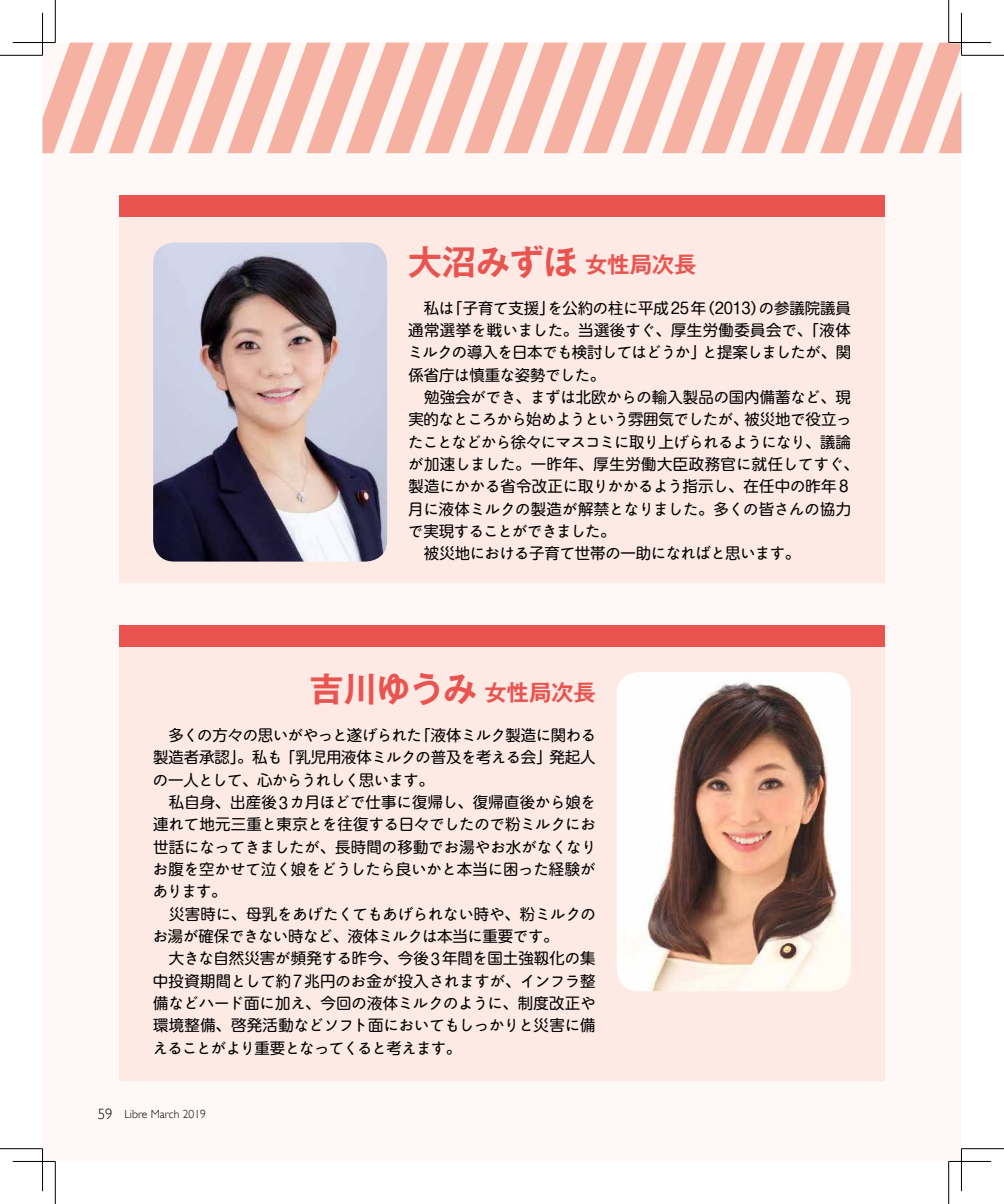
<style>
.page{position:relative;width:1004px;height:1204px;background:#fff}
.page>*{position:absolute;margin:0;border:0;box-sizing:border-box;transform-origin:0 0}
.t1{font:700 34.05px "Gothic MB101 Pro De";letter-spacing:-.01em;color:#ea5450}
.t2{font:15.45px/22.4px "Maru Anti Std";letter-spacing:-.04em;color:#000}
.t3{font:15.45px/22.4px "UD Shin M Go Pr 6";letter-spacing:.01em;color:#000}
.t4{font:15.45px "UD Shin M Go Pr 6";letter-spacing:.03em;color:#000}
.t5{font:300 11.7px "Gill Sans";color:#000}
.s1{font-size:22.35px}
.s2{font-family:"Maru Anti Std"}
.s3{font-family:"UD Shin M Go Pr 6"}
.s4{font-size:14.85px}
</style>
<div class="page">
<div style="left:43px;top:43px;width:918px;height:1118px;background:#fef9f7"></div>
<svg style="left:43px;top:43px;width:918px;height:110px"></svg>
<div style="left:119px;top:625px;width:765px;height:455px;background:#fdeae4"></div>
<div style="left:119px;top:196px;width:765px;height:387px;background:#fdeae4"></div>
<div style="left:119px;top:625px;width:765px;height:21px;background:#ea5450"></div>
<div style="left:119px;top:196px;width:765px;height:21px;background:#ea5450"></div>
<img style="left:617px;top:672px;width:233px;height:319px">
<img style="left:153px;top:242px;width:234px;height:319px">
<hr style="left:13px;top:1160px;width:42px;height:2px;background:#fff">
<hr style="left:948px;top:1160px;width:43px;height:2px;background:#fff">
<hr style="left:960px;top:13px;width:2px;height:42px;background:#fff">
<hr style="left:960px;top:1148px;width:2px;height:43px;background:#fff">
<hr style="left:0;top:55px;width:43px;height:1px;background:#000">
<hr style="left:961px;top:55px;width:42px;height:1px;background:#000">
<hr style="left:0;top:1148px;width:43px;height:1px;background:#000">
<hr style="left:961px;top:1148px;width:42px;height:1px;background:#000">
<hr style="left:55px;top:0;width:1px;height:43px;background:#000">
<hr style="left:55px;top:1161px;width:1px;height:42px;background:#000">
<hr style="left:948px;top:0;width:1px;height:43px;background:#000">
<hr style="left:948px;top:1161px;width:1px;height:42px;background:#000">
<hr style="left:13px;top:42px;width:42px;height:1px;background:#000">
<hr style="left:948px;top:42px;width:43px;height:1px;background:#000">
<hr style="left:13px;top:1161px;width:42px;height:1px;background:#000">
<hr style="left:948px;top:1161px;width:43px;height:1px;background:#000">
<hr style="left:42px;top:13px;width:1px;height:42px;background:#000">
<hr style="left:42px;top:1148px;width:1px;height:43px;background:#000">
<hr style="left:961px;top:13px;width:1px;height:42px;background:#000">
<hr style="left:961px;top:1148px;width:1px;height:43px;background:#000">
<h1 class="t1" style="left:408px;top:233px;width:289px">大沼みずほ <span class="s1">女性局次長</span></h1>
<p class="t3" style="left:408px;top:296px;width:444px">　私<span class="s2">は「</span>子育<span class="s2">て</span>支援<span class="s2">」を</span>公約<span class="s2">の</span>柱<span class="s2">に</span>平成<span class="s2">25</span>年<span class="s2">（2013）の</span>参議院議員通常選挙<span class="s2">を</span>戦<span class="s2">いました。</span>当選後<span class="s2">すぐ、</span>厚生労働委員会<span class="s2">で、「</span>液体</p>
<p class="t2" style="left:408px;top:339px;width:445px">ミルクの<span class="s3">導入</span>を<span class="s3">日本</span>でも<span class="s3">検討</span>してはどうか」と<span class="s3">提案</span>しましたが、<span class="s3">関</span></p>
<p class="t3" style="left:408px;top:362px;width:444px">係省庁<span class="s2">は</span>慎重<span class="s2">な</span>姿勢<span class="s2">でした。<br></span>　勉強会<span class="s2">ができ、まずは</span>北欧<span class="s2">からの</span>輸入製品<span class="s2">の</span>国内備蓄<span class="s2">など、</span>現</p>
<p class="t2" style="left:408px;top:406px;width:445px"><span class="s3">実的</span>なところから<span class="s3">始</span>めようという<span class="s3">雰囲気</span>でしたが、<span class="s3">被災地</span>で<span class="s3">役立</span>ったことなどから<span class="s3">徐々</span>にマスコミに<span class="s3">取</span>り<span class="s3">上</span>げられるようになり、<span class="s3">議論</span></p>
<p class="t4" style="left:408px;top:451px;width:452px"><span class="s2">が</span>加速<span class="s2">しました。</span>一昨年<span class="s2">、</span>厚生労働大臣政務官<span class="s2">に</span>就任<span class="s2">してすぐ、</span></p>
<p class="t2" style="left:408px;top:473px;width:445px"><span class="s3">製造</span>にかかる<span class="s3">省令改正</span>に<span class="s3">取</span>りかかるよう<span class="s3">指示</span>し、<span class="s3">在任中</span>の<span class="s3">昨年</span>８<span class="s3">月</span>に<span class="s3">液体</span>ミルクの<span class="s3">製造</span>が<span class="s3">解禁</span>となりました。<span class="s3">多</span>くの<span class="s3">皆</span>さんの<span class="s3">協力</span>で<span class="s3">実現</span>することができました。<br><span class="s3">　被災地</span>における<span class="s3">子育</span>て<span class="s3">世帯</span>の<span class="s3">一助</span>になればと<span class="s3">思</span>います。</p>
<h1 class="t1" style="left:309px;top:661px;width:288px">吉川ゆうみ <span class="s1">女性局次長</span></h1>
<p class="t2" style="left:153px;top:722px;width:444px"><span class="s3">　多</span>くの<span class="s3">方々</span>の<span class="s3">思</span>いがやっと<span class="s3">遂</span>げられた「<span class="s3">液体</span>ミルク<span class="s3">製造</span>に<span class="s3">関</span>わる</p>
<p class="t3" style="left:153px;top:745px;width:444px">製造者承認<span class="s2">」。</span>私<span class="s2">も「</span>乳児用液体<span class="s2">ミルクの</span>普及<span class="s2">を</span>考<span class="s2">える</span>会<span class="s2">」</span>発起人</p>
<p class="t2" style="left:153px;top:767px;width:282px">の<span class="s3">一人</span>として、<span class="s3">心</span>からうれしく<span class="s3">思</span>います。</p>
<p class="t3" style="left:153px;top:790px;width:444px">　私自身<span class="s2">、</span>出産後<span class="s2">3カ</span>月<span class="s2">ほどで</span>仕事<span class="s2">に</span>復帰<span class="s2">し、</span>復帰直後<span class="s2">から</span>娘<span class="s2">を</span></p>
<p class="t2" style="left:153px;top:811px;width:445px"><span class="s3">連</span>れて<span class="s3">地元三重</span>と<span class="s3">東京</span>とを<span class="s3">往復</span>する<span class="s3">日々</span>でしたので<span class="s3">粉</span>ミルクにお<span class="s3">世話</span>になってきましたが、<span class="s3">長時間</span>の<span class="s3">移動</span>でお<span class="s3">湯</span>やお<span class="s3">水</span>がなくなりお<span class="s3">腹</span>を<span class="s3">空</span>かせて<span class="s3">泣</span>く<span class="s3">娘</span>をどうしたら<span class="s3">良</span>いかと<span class="s3">本当</span>に<span class="s3">困</span>った<span class="s3">経験</span>があります。<br><span class="s3">　災害時</span>に、<span class="s3">母乳</span>をあげたくてもあげられない<span class="s3">時</span>や、<span class="s3">粉</span>ミルクのお<span class="s3">湯</span>が<span class="s3">確保</span>できない<span class="s3">時</span>など、<span class="s3">液体</span>ミルクは<span class="s3">本当</span>に<span class="s3">重要</span>です。</p>
<p class="t3" style="left:153px;top:946px;width:444px">　大<span class="s2">きな</span>自然災害<span class="s2">が</span>頻発<span class="s2">する</span>昨今<span class="s2">、</span>今後<span class="s2">3</span>年間<span class="s2">を</span>国土強靱化<span class="s2">の</span>集</p>
<p class="t2" style="left:153px;top:968px;width:444px;text-align:justify"><span class="s3">中投資期間</span>として<span class="s3">約</span>7<span class="s3">兆円</span>のお<span class="s3">金</span>が<span class="s3">投入</span>されますが、インフラ<span class="s3">整備</span>などハード<span class="s3">面</span>に<span class="s3">加</span>え、<span class="s3">今回</span>の<span class="s3">液体</span>ミルクのように、<span class="s3">制度改正</span>や<span class="s3">環境整備</span>、<span class="s3">啓発活動</span>などソフト<span class="s3">面</span>においてもしっかりと<span class="s3">災害</span>に<span class="s3">備</span>えることがより<span class="s3">重要</span>となってくると<span class="s3">考</span>えます。</p>
<p class="t5" style="left:98px;top:1104px;width:110px"><span class="s4">59</span> Libre March 2019</p>
</div>
